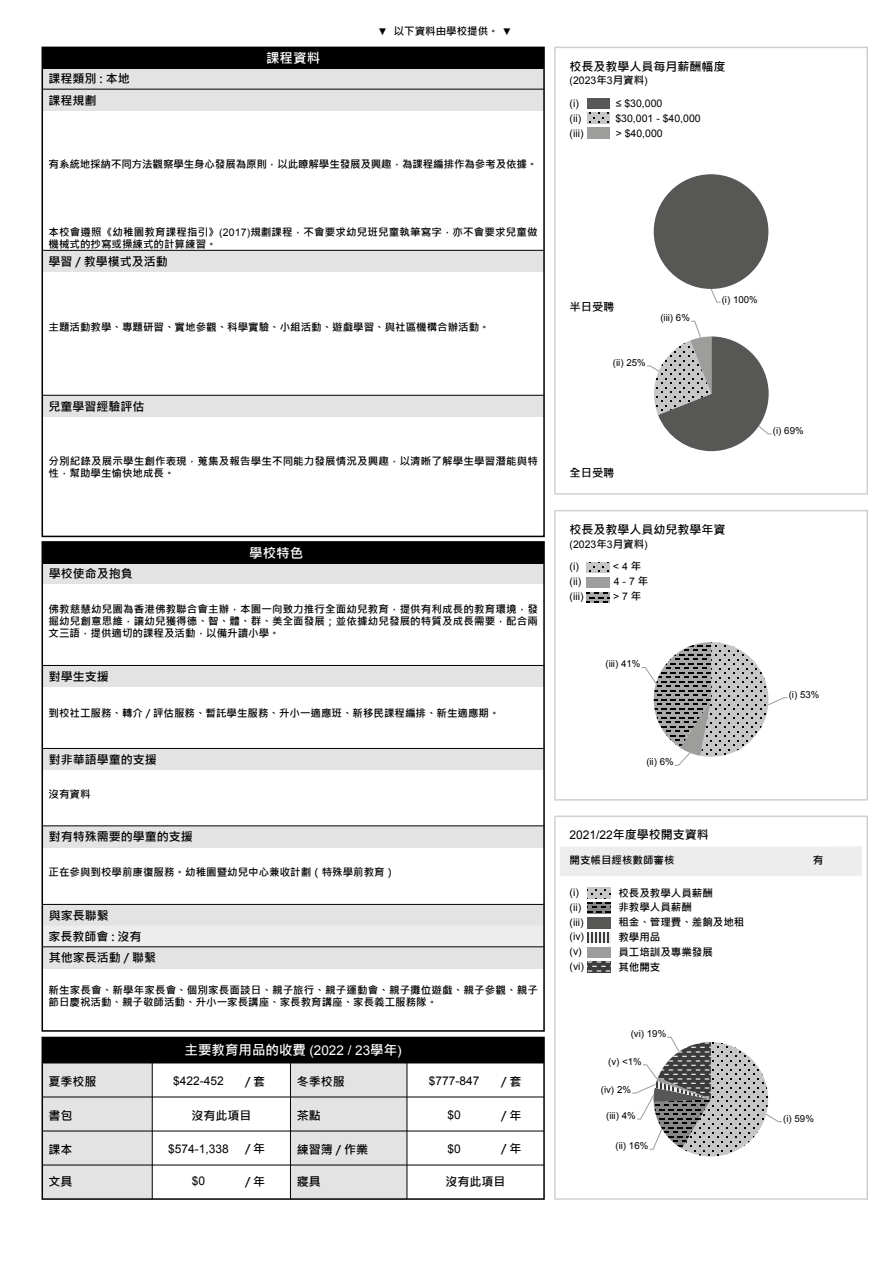
<style>
.page{position:relative;width:893px;height:1263px;background:#fff}
.page>*{position:absolute;margin:0;border:0;box-sizing:border-box;transform-origin:0 0}
.t1{font:700 13.5px "Microsoft Jheng Hei";color:#fff}
.t2{font:700 12px/20.9px "Microsoft Jheng Hei";color:#000}
.t3{font:12px "Arial";color:#000}
.t4{font:700 11.25px "Microsoft Jheng Hei";color:#000}
.t5{font:700 10.5px/12px "Microsoft Jheng Hei";color:#000}
.t6{font:10.5px "Arial";color:#000}
.t7{font:9.6px "Arial";color:#000}
.s1{font-family:"Arial";font-weight:400;font-size:9.75px}
.s2{font-family:"Arial";font-weight:400}
.s3{font-family:"Microsoft Jheng Hei";font-weight:700}
</style>
<div class="page">
<div style="left:560px;top:846px;width:302px;height:30px;background:#ededed"></div>
<img style="left:588px;top:917px;width:22px;height:11px">
<svg style="left:588px;top:962px;width:22px;height:10px"></svg>
<svg style="left:588px;top:932px;width:22px;height:11px"></svg>
<svg style="left:588px;top:902px;width:22px;height:11px"></svg>
<svg style="left:588px;top:888px;width:22px;height:10px"></svg>
<div style="left:554px;top:815px;width:314px;height:385px;border:2px solid #d0d0d0"></div>
<div style="left:554px;top:510px;width:314px;height:290px;border:2px solid #d0d0d0"></div>
<svg style="left:586px;top:592px;width:23px;height:11px"></svg>
<svg style="left:586px;top:562px;width:23px;height:11px"></svg>
<div style="left:554px;top:47px;width:314px;height:448px;border:2px solid #d0d0d0"></div>
<img style="left:587px;top:98px;width:23px;height:11px">
<svg style="left:587px;top:113px;width:23px;height:11px"></svg>
<div style="left:654px;top:174px;width:114px;height:115px;background:#575756;border-radius:57px"></div>
<svg style="left:710px;top:288px;width:11px;height:15px"></svg>
<svg style="left:647px;top:321px;width:125px;height:130px"></svg>
<svg style="left:641px;top:642px;width:147px;height:124px"></svg>
<svg style="left:632px;top:1037px;width:150px;height:119px"></svg>
<div style="left:290px;top:1063px;width:117px;height:136px;background:#e3e3e3"></div>
<div style="left:42px;top:1063px;width:110px;height:136px;background:#e3e3e3"></div>
<div style="left:42px;top:1037px;width:503px;height:163px;border:2px solid #000"></div>
<hr style="left:42px;top:1096px;width:502px;height:1px;background:#000">
<hr style="left:42px;top:1165px;width:502px;height:1px;background:#000">
<hr style="left:42px;top:1130px;width:502px;height:1px;background:#000">
<div style="left:42px;top:1037px;width:502px;height:26px;background:#000"></div>
<hr style="left:152px;top:1063px;width:1px;height:136px;background:#000">
<hr style="left:290px;top:1063px;width:1px;height:136px;background:#000">
<hr style="left:407px;top:1063px;width:1px;height:136px;background:#000">
<div style="left:42px;top:666px;width:502px;height:21px;background:#e3e3e3"></div>
<hr style="left:42px;top:665px;width:502px;height:1px;background:#000">
<div style="left:42px;top:905px;width:502px;height:21px;background:#e3e3e3"></div>
<div style="left:42px;top:925px;width:502px;height:22px;background:#ededed"></div>
<hr style="left:42px;top:904px;width:502px;height:1px;background:#000">
<div style="left:42px;top:562px;width:502px;height:22px;background:#e3e3e3"></div>
<div style="left:42px;top:542px;width:502px;height:21px;background:#000"></div>
<div style="left:42px;top:947px;width:502px;height:21px;background:#e3e3e3"></div>
<hr style="left:42px;top:946px;width:502px;height:1px;background:#000">
<div style="left:42px;top:748px;width:502px;height:22px;background:#e3e3e3"></div>
<hr style="left:42px;top:748px;width:502px;height:1px;background:#000">
<div style="left:42px;top:826px;width:502px;height:21px;background:#e3e3e3"></div>
<hr style="left:42px;top:825px;width:502px;height:1px;background:#000">
<div style="left:42px;top:541px;width:503px;height:491px;border:2px solid #000"></div>
<div style="left:42px;top:251px;width:502px;height:21px;background:#e3e3e3"></div>
<hr style="left:42px;top:250px;width:502px;height:1px;background:#000">
<div style="left:42px;top:396px;width:502px;height:21px;background:#e3e3e3"></div>
<hr style="left:42px;top:395px;width:502px;height:1px;background:#000">
<div style="left:42px;top:89px;width:502px;height:21px;background:#e3e3e3"></div>
<div style="left:42px;top:68px;width:502px;height:21px;background:#e3e3e3"></div>
<hr style="left:42px;top:89px;width:502px;height:1px;background:#000">
<div style="left:42px;top:47px;width:502px;height:22px;background:#000"></div>
<div style="left:42px;top:47px;width:503px;height:490px;border:2px solid #000"></div>
<p class="t2" style="left:49px;top:68px;width:83px">課程類別 : 本地</p>
<p class="t2" style="left:49px;top:90px;width:49px">課程規劃</p>
<p class="t1" style="left:266px;top:50px;width:55px">課程資料</p>
<p class="t5" style="left:378px;top:25px;width:135px"><span class="s1">▼</span> 以下資料由學校提供。 <span class="s1">▼</span></p>
<p class="t5" style="left:49px;top:158px;width:490px">有系統地採納不同方法觀察學生身心發展為原則，以此瞭解學生發展及興趣，為課程編排作為參考及依據。</p>
<p class="t5" style="left:49px;top:226px;width:490px">本校會遵照《幼稚園教育課程指引》<span class="s2">(2017)</span>規劃課程，不會要求幼兒班兒童執筆寫字，亦不會要求兒童做機械式的抄寫或操練式的計算練習。</p>
<p class="t2" style="left:49px;top:251px;width:121px">學習 / 教學模式及活動</p>
<p class="t5" style="left:49px;top:321px;width:442px">主題活動教學、專題研習、實地參觀、科學實驗、小組活動、遊戲學習、與社區機構合辦活動。</p>
<p class="t2" style="left:49px;top:396px;width:97px">兒童學習經驗評估</p>
<p class="t5" style="left:49px;top:455px;width:491px">分別紀錄及展示學生創作表現，蒐集及報告學生不同能力發展情況及興趣，以清晰了解學生學習潛能與特性，幫助學生愉快地成長。</p>
<p class="t2" style="left:49px;top:563px;width:85px">學校使命及抱負</p>
<p class="t1" style="left:249px;top:545px;width:55px">學校特色</p>
<p class="t5" style="left:49px;top:603px;width:491px;text-align:justify">佛教慈慧幼兒園為香港佛教聯合會主辦，本園一向致力推行全面幼兒教育，提供有利成長的教育環境，發掘幼兒創意思維，讓幼兒獲得德、智、體、群、美全面發展；並依據幼兒發展的特質及成長需要，配合兩文三語，提供適切的課程及活動，以備升讀小學。</p>
<p class="t2" style="left:49px;top:666px;width:61px">對學生支援</p>
<p class="t5" style="left:49px;top:708px;width:452px">到校社工服務、轉介 / 評估服務、暫託學生服務、升小一適應班、新移民課程編排、新生適應期。</p>
<p class="t2" style="left:49px;top:749px;width:109px">對非華語學童的支援</p>
<p class="t5" style="left:49px;top:788px;width:43px">沒有資料</p>
<p class="t2" style="left:49px;top:826px;width:145px">對有特殊需要的學童的支援</p>
<p class="t5" style="left:49px;top:866px;width:348px">正在參與到校學前康復服務。幼稚園暨幼兒中心兼收計劃（特殊學前教育）</p>
<p class="t2" style="left:48px;top:905px;width:95px">與家長聯繫<br>家長教師會 : 沒有</p>
<p class="t2" style="left:49px;top:947px;width:109px">其他家長活動 / 聯繫</p>
<p class="t5" style="left:49px;top:984px;width:491px">新生家長會、新學年家長會、個別家長面談日、親子旅行、親子運動會、親子攤位遊戲、親子參觀、親子節日慶祝活動、親子敬師活動、升小一家長講座、家長教育講座、家長義工服務隊。</p>
<p class="t1" style="left:185px;top:1041px;width:219px">主要教育用品的收費 <span class="s2">(2022 / 23</span>學年<span class="s2">)</span></p>
<p class="t2" style="left:245px;top:1071px;width:22px">/ 套</p>
<p class="t2" style="left:49px;top:1071px;width:49px">夏季校服</p>
<p class="t2" style="left:297px;top:1071px;width:49px">冬季校服</p>
<p class="t2" style="left:49px;top:1105px;width:25px">書包</p>
<p class="t2" style="left:297px;top:1105px;width:25px">茶點</p>
<p class="t2" style="left:49px;top:1139px;width:25px">課本</p>
<p class="t2" style="left:297px;top:1139px;width:73px">練習簿 / 作業</p>
<p class="t2" style="left:49px;top:1171px;width:25px">文具</p>
<p class="t2" style="left:297px;top:1171px;width:25px">寢具</p>
<p class="t2" style="left:501px;top:1071px;width:22px">/ 套</p>
<p class="t3" style="left:173px;top:1073px;width:52px">$422-452</p>
<p class="t3" style="left:429px;top:1073px;width:52px">$777-847</p>
<p class="t3" style="left:447px;top:1107px;width:15px">$0</p>
<p class="t3" style="left:447px;top:1141px;width:15px">$0</p>
<p class="t2" style="left:191px;top:1105px;width:61px">沒有此項目</p>
<p class="t2" style="left:501px;top:1105px;width:22px">/ 年</p>
<p class="t2" style="left:245px;top:1138px;width:22px">/ 年</p>
<p class="t2" style="left:501px;top:1138px;width:22px">/ 年</p>
<p class="t3" style="left:168px;top:1141px;width:62px">$574-1,338</p>
<p class="t3" style="left:192px;top:1173px;width:15px">$0</p>
<p class="t2" style="left:445px;top:1171px;width:61px">沒有此項目</p>
<p class="t2" style="left:245px;top:1171px;width:22px">/ 年</p>
<p class="t2" style="left:570px;top:56px;width:157px">校長及教學人員每月薪酬幅度</p>
<p class="t6" style="left:570px;top:74px;width:80px">(2023<span class="s3">年</span>3<span class="s3">月資料</span>)</p>
<p class="t6" style="left:570px;top:97px;width:11px">(i)</p>
<p class="t6" style="left:616px;top:97px;width:48px">≤ $30,000</p>
<p class="t6" style="left:570px;top:127px;width:15px">(iii)</p>
<p class="t6" style="left:616px;top:127px;width:48px">&gt; $40,000</p>
<p class="t6" style="left:570px;top:112px;width:13px">(ii)</p>
<p class="t6" style="left:615px;top:112px;width:87px">$30,001 - $40,000</p>
<p class="t4" style="left:570px;top:300px;width:46px">半日受聘</p>
<p class="t7" style="left:613px;top:356px;width:34px">(ii) 25%</p>
<p class="t7" style="left:660px;top:312px;width:31px">(iii) 6%</p>
<p class="t7" style="left:722px;top:293px;width:38px">(i) 100%</p>
<p class="t4" style="left:570px;top:465px;width:46px">全日受聘</p>
<p class="t2" style="left:570px;top:519px;width:157px">校長及教學人員幼兒教學年資</p>
<p class="t6" style="left:570px;top:537px;width:80px">(2023<span class="s3">年</span>3<span class="s3">月資料</span>)</p>
<p class="t6" style="left:570px;top:575px;width:13px">(ii)</p>
<p class="t6" style="left:614px;top:575px;width:36px">4 - 7 <span class="s3">年</span></p>
<p class="t6" style="left:570px;top:590px;width:15px">(iii)</p>
<p class="t6" style="left:613px;top:590px;width:30px">&gt; 7 <span class="s3">年</span></p>
<p class="t6" style="left:570px;top:560px;width:11px">(i)</p>
<p class="t6" style="left:613px;top:560px;width:30px">&lt; 4 <span class="s3">年</span></p>
<p class="t7" style="left:605px;top:658px;width:36px">(iii) 41%</p>
<p class="t7" style="left:646px;top:756px;width:29px">(ii) 6%</p>
<p class="t7" style="left:773px;top:424px;width:32px">(i) 69%</p>
<p class="t7" style="left:789px;top:688px;width:32px">(i) 53%</p>
<p class="t2" style="left:570px;top:824px;width:141px"><span class="s2">2021/22</span>年度學校開支資料</p>
<p class="t5" style="left:570px;top:854px;width:106px">開支帳目經核數師審核</p>
<p class="t6" style="left:570px;top:885px;width:11px">(i)</p>
<p class="t5" style="left:618px;top:887px;width:96px">校長及教學人員薪酬</p>
<p class="t6" style="left:570px;top:900px;width:13px">(ii)</p>
<p class="t5" style="left:618px;top:902px;width:75px">非教學人員薪酬</p>
<p class="t6" style="left:570px;top:915px;width:15px">(iii)</p>
<p class="t5" style="left:618px;top:916px;width:127px">租金、管理費、差餉及地租</p>
<p class="t6" style="left:570px;top:944px;width:14px">(v)</p>
<p class="t5" style="left:618px;top:946px;width:96px">員工培訓及專業發展</p>
<p class="t6" style="left:570px;top:959px;width:16px">(vi)</p>
<p class="t5" style="left:618px;top:961px;width:43px">其他開支</p>
<p class="t6" style="left:570px;top:930px;width:16px">(iv)</p>
<p class="t5" style="left:618px;top:931px;width:43px">教學用品</p>
<p class="t7" style="left:631px;top:1028px;width:37px">(vi) 19%</p>
<p class="t7" style="left:608px;top:1055px;width:35px">(v) &lt;1%</p>
<p class="t7" style="left:601px;top:1083px;width:32px">(iv) 2%</p>
<p class="t7" style="left:606px;top:1109px;width:31px">(iii) 4%</p>
<p class="t7" style="left:615px;top:1139px;width:34px">(ii) 16%</p>
<p class="t5" style="left:813px;top:854px;width:12px">有</p>
<p class="t7" style="left:783px;top:1112px;width:32px">(i) 59%</p>
</div>
